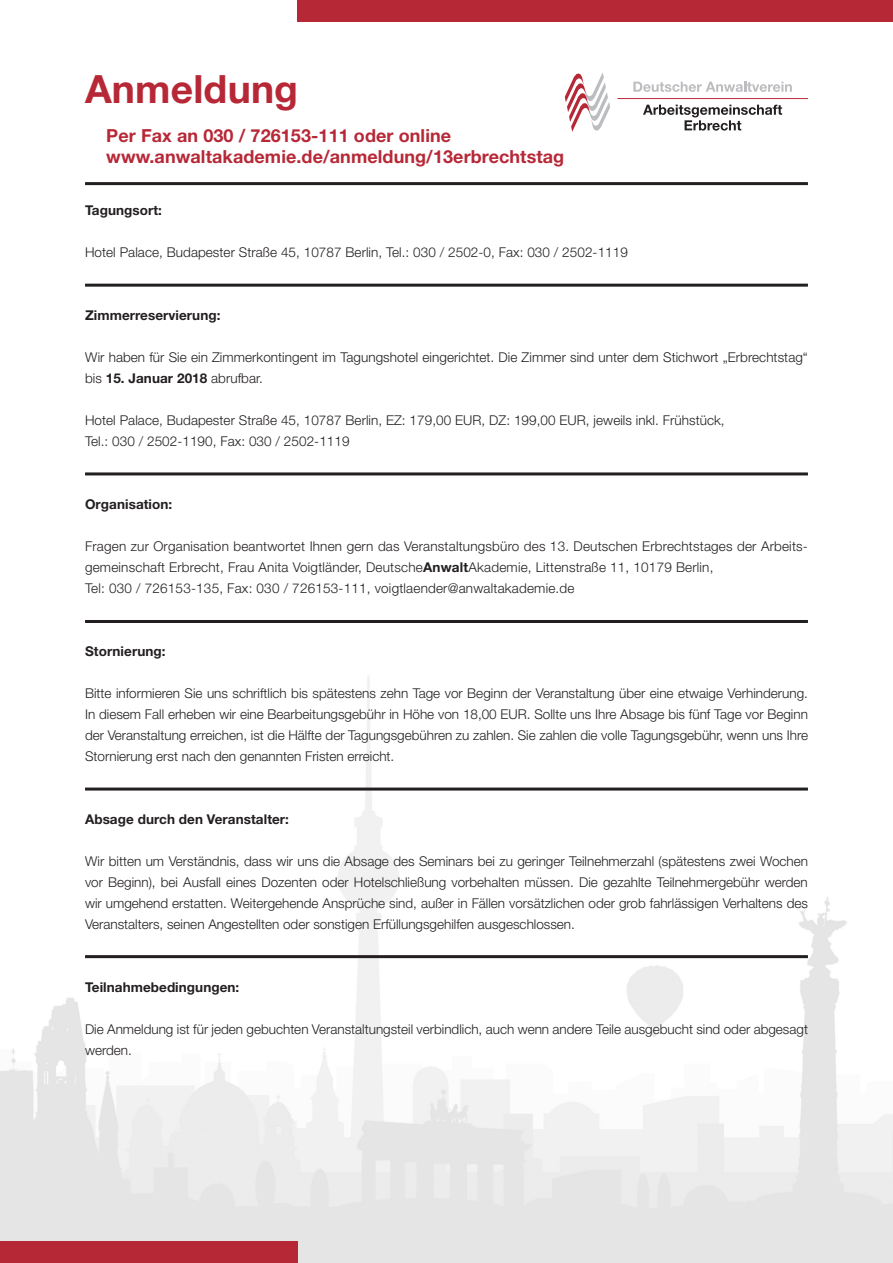
<style>
.page{position:relative;width:893px;height:1263px;background:#fff}
.page>*{position:absolute;margin:0;border:0;box-sizing:border-box;transform-origin:0 0}
.t1{font:700 39px "Helvetica Neue";letter-spacing:.005em;color:#b72837}
.t2{font:700 18px/21px "Helvetica Neue";letter-spacing:.005em;color:#b72837}
.t3{font:300 13.5px/21px "Helvetica Neue";letter-spacing:.005em;color:#231f20}
.t4{font:700 13.5px "Helvetica Neue";letter-spacing:.005em;color:#231f20}
.s1{font-weight:700}
</style>
<div class="page">
<img style="left:0;top:676px;width:893px;height:587px">
<div style="left:298px;top:0;width:595px;height:21px;background:#b72837"></div>
<svg style="left:643px;top:105px;width:139px;height:26px"></svg>
<hr style="left:617px;top:98px;width:191px;height:1px;background:#b72837">
<svg style="left:565px;top:72px;width:45px;height:60px"></svg>
<svg style="left:633px;top:82px;width:159px;height:10px"></svg>
<hr style="left:85px;top:182px;width:723px;height:3px;background:#231f20">
<hr style="left:85px;top:284px;width:723px;height:3px;background:#231f20">
<hr style="left:85px;top:472px;width:723px;height:3px;background:#231f20">
<hr style="left:85px;top:620px;width:723px;height:3px;background:#231f20">
<hr style="left:85px;top:787px;width:723px;height:3px;background:#231f20">
<hr style="left:85px;top:955px;width:723px;height:3px;background:#231f20">
<div style="left:0;top:1242px;width:298px;height:21px;background:#b72837"></div>
<h1 class="t1" style="left:85px;top:65px;width:215px">Anmeldung</h1>
<h2 class="t2" style="left:106px;top:124px;width:459px">Per Fax an 030 / 726153-111 oder online www.anwaltakademie.de/anmeldung/13erbrechtstag</h2>
<p class="t4" style="left:85px;top:201px;width:78px">Tagungsort:</p>
<p class="t3" style="left:85px;top:241px;width:544px">Hotel Palace, Budapester Straße 45, 10787 Berlin, Tel.: 030 / 2502-0, Fax: 030 / 2502-1119</p>
<p class="t4" style="left:85px;top:306px;width:137px">Zimmerreservierung:</p>
<p class="t3" style="left:85px;top:346px;width:724px">Wir haben für Sie ein Zimmerkontingent im Tagungshotel eingerichtet. Die Zimmer sind unter dem Stichwort „Erbrechtstag“ bis <span class="s1">15. Januar 2018</span> abrufbar.</p>
<p class="t3" style="left:85px;top:409px;width:641px">Hotel Palace, Budapester Straße 45, 10787 Berlin, EZ: 179,00 EUR, DZ: 199,00 EUR, jeweils inkl. Frühstück,<br>Tel.: 030 / 2502-1190, Fax: 030 / 2502-1119</p>
<p class="t4" style="left:85px;top:496px;width:89px">Organisation:</p>
<p class="t3" style="left:85px;top:535px;width:723px">Fragen zur Organisation beantwortet Ihnen gern das Veranstaltungsbüro des 13. Deutschen Erbrechtstages der Arbeits&shy;gemeinschaft Erbrecht, Frau Anita Voigtländer, Deutsche<span class="s1">Anwalt</span>Akademie, Littenstraße 11, 10179 Berlin,<br>Tel: 030 / 726153-135, Fax: 030 / 726153-111, voigtlaender@anwaltakademie.de</p>
<p class="t4" style="left:85px;top:643px;width:82px">Stornierung:</p>
<p class="t3" style="left:85px;top:682px;width:724px;text-align:justify">Bitte informieren Sie uns schriftlich bis spätestens zehn Tage vor Beginn der Veranstaltung über eine etwaige Verhinderung.<br>In diesem Fall erheben wir eine Bearbeitungsgebühr in Höhe von 18,00 EUR. Sollte uns Ihre Absage bis fünf Tage vor Beginn der Veranstaltung erreichen, ist die Hälfte der Tagungsgebühren zu zahlen. Sie zahlen die volle Tagungsgebühr, wenn uns Ihre Stornierung erst nach den genannten Fristen erreicht.</p>
<p class="t4" style="left:85px;top:811px;width:205px">Absage durch den Veranstalter:</p>
<p class="t3" style="left:85px;top:850px;width:724px;text-align:justify">Wir bitten um Verständnis, dass wir uns die Absage des Seminars bei zu geringer Teilnehmerzahl (spätestens zwei Wochen vor Beginn), bei Ausfall eines Dozenten oder Hotelschließung vorbehalten müssen. Die gezahlte Teilnehmergebühr werden wir umgehend erstatten. Weitergehende Ansprüche sind, außer in Fällen vorsätzlichen oder grob fahrlässigen Verhaltens des Veranstalters, seinen Angestellten oder sonstigen Erfüllungsgehilfen ausgeschlossen.</p>
<p class="t4" style="left:85px;top:979px;width:156px">Teilnahmebedingungen:</p>
<p class="t3" style="left:85px;top:1018px;width:724px">Die Anmeldung ist für jeden gebuchten Veranstaltungsteil verbindlich, auch wenn andere Teile ausgebucht sind oder abgesagt werden.</p>
</div>
